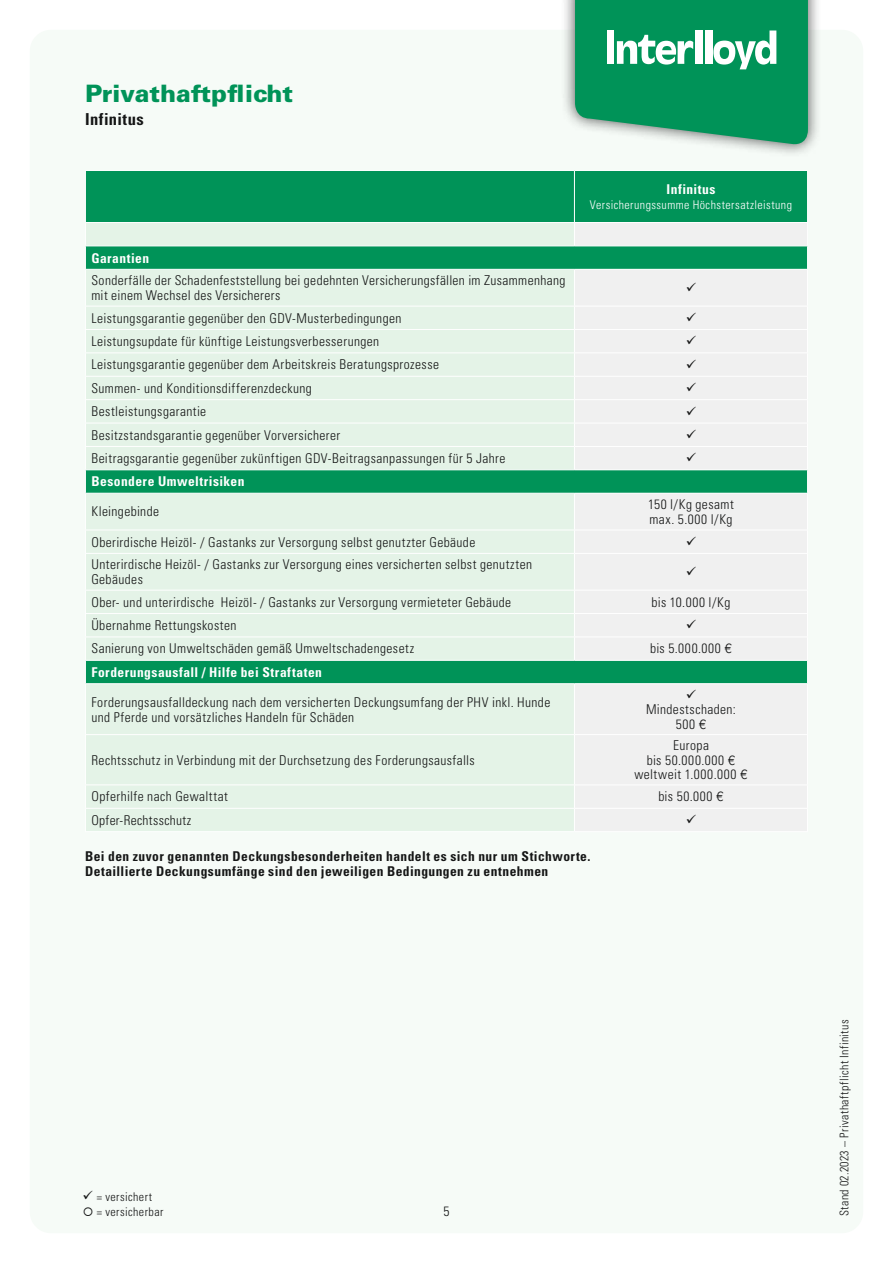
<style>
.page{position:relative;width:893px;height:1263px;background:#fff}
.page>*{position:absolute;margin:0;border:0;box-sizing:border-box;transform-origin:0 0}
.t1{font:900 24px "Univers LT Std";color:#009358}
.t2{font:700 condensed 16.5px "Univers LT Std";letter-spacing:.03em;color:#151616}
.t3{font:300 condensed 13.5px/15px "Univers LT Std";letter-spacing:.03em;color:#151616}
.t4{font:700 condensed 13.5px/15px "Univers LT Std";letter-spacing:.035em;color:#151616}
.t5{font:700 condensed 13.5px "Univers LT Std";letter-spacing:.035em;color:#fff}
.t6{font:300 condensed 13.5px "Univers LT Std";letter-spacing:.055em;color:#151616}
.t7{font:300 condensed 12px "Univers LT Std";letter-spacing:.035em;color:#151616}
.t8{font:300 condensed 12px "Univers LT Std";letter-spacing:.035em;color:#fff}
.s1{font-stretch:normal}
</style>
<div class="page">
<div style="left:561px;top:0;width:261px;height:158px;background:#151616;opacity:.75"></div>
<svg style="left:575px;top:0;width:233px;height:146px;background:#2ca473"></svg>
<div style="left:86px;top:684px;width:488px;height:147px;background:#e4f3e7"></div>
<svg style="left:86px;top:270px;width:488px;height:413px;background:#cae8d7"></svg>
<svg style="left:574px;top:270px;width:233px;height:561px;fill:#f0f0f0"></svg>
<svg style="left:85px;top:170px;width:723px;height:99px;background:#3dac7e"></svg>
<hr style="left:85px;top:306px;width:489px;height:1px;background:#fff">
<hr style="left:85px;top:329px;width:489px;height:1px;background:#fff">
<hr style="left:85px;top:352px;width:489px;height:1px;background:#fff">
<hr style="left:85px;top:376px;width:489px;height:1px;background:#fff">
<hr style="left:85px;top:399px;width:489px;height:1px;background:#fff">
<hr style="left:574px;top:399px;width:234px;height:1px;background:#fff">
<hr style="left:85px;top:423px;width:489px;height:1px;background:#fff">
<hr style="left:574px;top:423px;width:234px;height:1px;background:#fff">
<hr style="left:85px;top:446px;width:489px;height:1px;background:#fff">
<hr style="left:574px;top:446px;width:234px;height:1px;background:#fff">
<hr style="left:85px;top:469px;width:489px;height:1px;background:#fff">
<svg style="left:85px;top:470px;width:1px;height:23px"></svg>
<hr style="left:574px;top:469px;width:234px;height:1px;background:#fff">
<hr style="left:85px;top:493px;width:489px;height:1px;background:#fff">
<hr style="left:574px;top:493px;width:234px;height:1px;background:#fff">
<hr style="left:85px;top:530px;width:489px;height:1px;background:#fff">
<hr style="left:574px;top:530px;width:234px;height:1px;background:#fff">
<hr style="left:85px;top:553px;width:489px;height:1px;background:#fff">
<hr style="left:85px;top:590px;width:489px;height:1px;background:#fff">
<hr style="left:574px;top:590px;width:234px;height:1px;background:#fff">
<hr style="left:85px;top:613px;width:489px;height:1px;background:#fff">
<hr style="left:85px;top:636px;width:489px;height:1px;background:#fff">
<hr style="left:85px;top:660px;width:489px;height:1px;background:#fff">
<svg style="left:85px;top:660px;width:1px;height:23px"></svg>
<hr style="left:574px;top:660px;width:234px;height:1px;background:#fff">
<hr style="left:574px;top:683px;width:234px;height:1px;background:#fff">
<hr style="left:85px;top:734px;width:489px;height:1px;background:#fff">
<hr style="left:85px;top:784px;width:489px;height:1px;background:#fff">
<hr style="left:85px;top:808px;width:489px;height:1px;background:#fff">
<hr style="left:574px;top:270px;width:1px;height:36px;background:#fff">
<hr style="left:574px;top:306px;width:234px;height:1px;background:#fff">
<svg style="left:574px;top:307px;width:1px;height:162px"></svg>
<svg style="left:807px;top:470px;width:1px;height:23px"></svg>
<hr style="left:574px;top:494px;width:1px;height:36px;background:#fff">
<svg style="left:574px;top:531px;width:1px;height:22px"></svg>
<hr style="left:574px;top:554px;width:1px;height:36px;background:#fff">
<svg style="left:574px;top:591px;width:1px;height:69px"></svg>
<svg style="left:807px;top:660px;width:1px;height:23px"></svg>
<hr style="left:574px;top:684px;width:1px;height:50px;background:#fff">
<hr style="left:574px;top:735px;width:1px;height:49px;background:#fff">
<svg style="left:574px;top:785px;width:1px;height:46px"></svg>
<hr style="left:574px;top:329px;width:234px;height:1px;background:#fff">
<hr style="left:574px;top:352px;width:234px;height:1px;background:#fff">
<hr style="left:574px;top:376px;width:234px;height:1px;background:#fff">
<hr style="left:574px;top:553px;width:234px;height:1px;background:#fff">
<hr style="left:574px;top:613px;width:234px;height:1px;background:#fff">
<hr style="left:574px;top:636px;width:234px;height:1px;background:#fff">
<hr style="left:574px;top:734px;width:234px;height:1px;background:#fff">
<hr style="left:574px;top:784px;width:234px;height:1px;background:#fff">
<hr style="left:574px;top:808px;width:234px;height:1px;background:#fff">
<svg style="left:687px;top:282px;width:9px;height:9px"></svg>
<svg style="left:687px;top:312px;width:9px;height:9px"></svg>
<svg style="left:687px;top:336px;width:9px;height:9px"></svg>
<svg style="left:687px;top:359px;width:9px;height:9px"></svg>
<svg style="left:687px;top:383px;width:9px;height:8px"></svg>
<svg style="left:687px;top:406px;width:9px;height:9px"></svg>
<svg style="left:687px;top:429px;width:9px;height:9px"></svg>
<svg style="left:687px;top:453px;width:9px;height:9px"></svg>
<svg style="left:687px;top:536px;width:9px;height:9px"></svg>
<svg style="left:687px;top:566px;width:9px;height:9px"></svg>
<svg style="left:687px;top:620px;width:9px;height:9px"></svg>
<svg style="left:687px;top:690px;width:9px;height:8px"></svg>
<svg style="left:687px;top:815px;width:9px;height:8px"></svg>
<h1 class="t1" style="left:85px;top:79px;width:210px">Privathaftpflicht</h1>
<p class="t2" style="left:85px;top:109px;width:60px">Infinitus</p>
<p class="t5" style="left:666px;top:181px;width:51px">Infinitus</p>
<p class="t8" style="left:590px;top:197px;width:204px">Versicherungssumme Höchstersatzleistung</p>
<p class="t5" style="left:91px;top:249px;width:59px">Garantien</p>
<p class="t3" style="left:91px;top:273px;width:476px">Sonderfälle der Schadenfeststellung bei gedehnten Versicherungsfällen im Zusammenhang mit einem Wechsel des Versicherers</p>
<p class="t3" style="left:91px;top:310px;width:312px">Leistungsgarantie gegenüber den GDV-Musterbedingungen</p>
<p class="t3" style="left:91px;top:334px;width:289px">Leistungsupdate für künftige Leistungsverbesserungen</p>
<p class="t3" style="left:91px;top:357px;width:349px">Leistungsgarantie gegenüber dem Arbeitskreis Beratungsprozesse</p>
<p class="t3" style="left:91px;top:381px;width:222px">Summen- und Konditionsdifferenzdeckung</p>
<p class="t3" style="left:91px;top:404px;width:116px">Bestleistungsgarantie</p>
<p class="t3" style="left:91px;top:427px;width:250px">Besitzstandsgarantie gegenüber Vorversicherer</p>
<p class="t3" style="left:91px;top:451px;width:415px">Beitragsgarantie gegenüber zukünftigen GDV-Beitragsanpassungen für 5 Jahre</p>
<p class="t5" style="left:91px;top:473px;width:155px">Besondere Umweltrisiken</p>
<p class="t3" style="left:91px;top:504px;width:69px">Kleingebinde</p>
<p class="t3" style="left:648px;top:497px;width:87px">150 l/Kg gesamt max. 5.000 l/Kg</p>
<p class="t3" style="left:91px;top:534px;width:385px">Oberirdische Heizöl- / Gastanks zur Versorgung selbst genutzter Gebäude</p>
<p class="t3" style="left:91px;top:557px;width:442px">Unterirdische Heizöl- / Gastanks zur Versorgung eines versicherten selbst genutzten<br>Gebäudes</p>
<p class="t3" style="left:91px;top:594px;width:421px">Ober- und unterirdische Heizöl- / Gastanks zur Versorgung vermieteter Gebäude</p>
<p class="t3" style="left:652px;top:594px;width:80px">bis 10.000 l/Kg</p>
<p class="t3" style="left:91px;top:618px;width:147px">Übernahme Rettungskosten</p>
<p class="t3" style="left:91px;top:641px;width:324px">Sanierung von Umweltschäden gemäß Umweltschadengesetz</p>
<p class="t6" style="left:650px;top:641px;width:83px">bis 5.000.000 <span class="s1">€</span></p>
<p class="t5" style="left:91px;top:664px;width:232px">Forderungsausfall / Hilfe bei Straftaten</p>
<p class="t3" style="left:91px;top:694px;width:460px">Forderungsausfalldeckung nach dem versicherten Deckungsumfang der PHV inkl. Hunde und Pferde und vorsätzliches Handeln für Schäden</p>
<p class="t3" style="left:646px;top:702px;width:91px;line-height:14.2px;text-align:center">Mindestschaden:<br>500 <span class="s1">€</span></p>
<p class="t3" style="left:91px;top:752px;width:385px">Rechtsschutz in Verbindung mit der Durchsetzung des Forderungsausfalls</p>
<p class="t3" style="left:634px;top:738px;width:115px;line-height:14.2px;text-align:center">Europa<br>bis 50.000.000 <span class="s1">€ </span>weltweit 1.000.000 <span class="s1">€</span></p>
<p class="t3" style="left:91px;top:789px;width:138px">Opferhilfe nach Gewalttat</p>
<p class="t3" style="left:658px;top:789px;width:67px">bis 50.000 <span class="s1">€</span></p>
<p class="t3" style="left:91px;top:813px;width:102px">Opfer-Rechtsschutz</p>
<p class="t4" style="left:85px;top:848px;width:507px">Bei den zuvor genannten Deckungsbesonderheiten handelt es sich nur um Stichworte.<br>Detaillierte Deckungsumfänge sind den jeweiligen Bedingungen zu entnehmen</p>
<p class="t7" style="left:82px;top:1190px;width:71px">✓ = versichert</p>
<p class="t7" style="left:83px;top:1205px;width:82px">○ = versicherbar</p>
<p class="t3" style="left:149px;top:1197px;width:7px">5</p>
<p class="t3" style="left:443px;top:1204px;width:7px">5</p>
<p class="t7" style="left:837px;top:1216px;width:198px;rotate:-90deg">Stand 02.2023 – Privathaftpflicht Infinitus</p>
</div>
